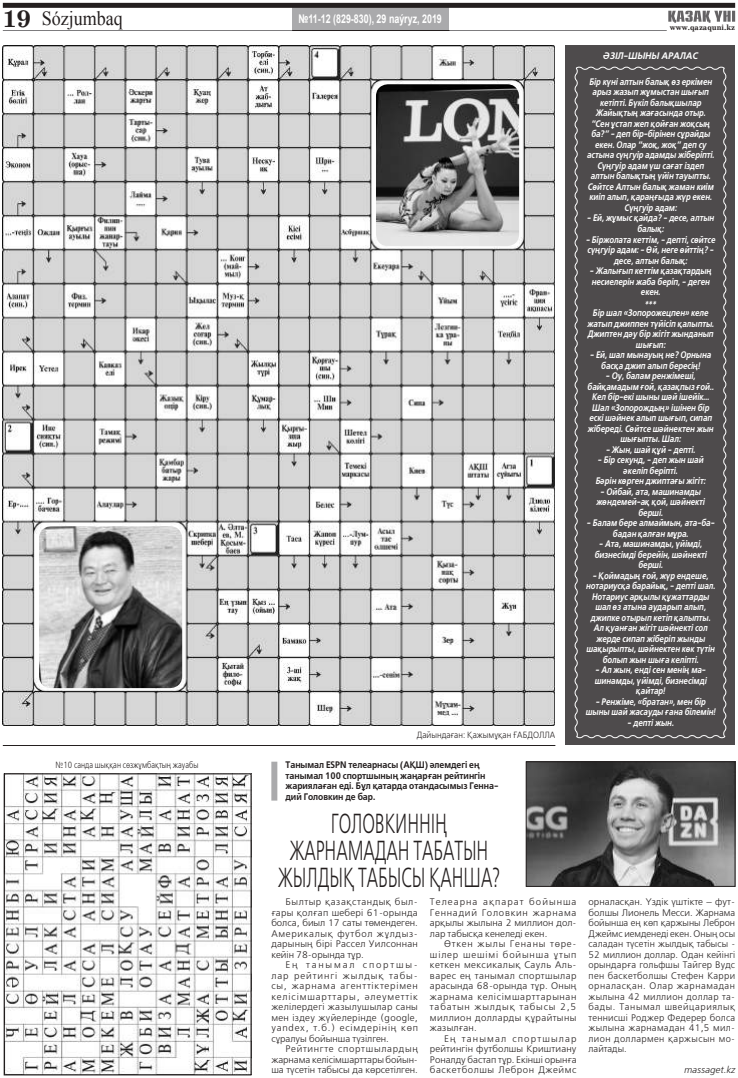
<style>
.page{position:relative;width:738px;height:1078px;background:#fff}
.page>*{position:absolute;margin:0;border:0;box-sizing:border-box;transform-origin:0 0}
.t1{font:27.5px/26.5px "DS Free Set";letter-spacing:-.005em;color:#241f1f;text-align:center;scale:.62 1}
.t2{font:20px "Times New Roman";color:#241f1f;scale:.9 1}
.t3{font:700 12px "Arial";color:#fff;scale:.74 1}
.t4{font:italic 700 9.5px/10.5px "DS Free Set";color:#fff;text-align:center;scale:.81 1}
.t5{font:9.5px/10.5px "DS Free Set";letter-spacing:.035em;color:#241f1f;text-align:justify}
.t6{font:700 9.5px/10.5px "DS Free Set";letter-spacing:-.005em;color:#241f1f;scale:.9 1}
.t7{font:italic 700 9.5px "DS Free Set";color:#fff;scale:.93 1}
.t8{font:italic 9.5px "DS Free Set";color:#241f1f}
.t9{font:9px "DS Free Set";color:#241f1f;scale:.8 1}
.t10{font:9px "DS Free Set";color:#241f1f;scale:.9 1}
.t11{font:700 7.9px "DS School";color:#241f1f}
.s1{font-family:"DS School";font-weight:700;font-size:24px}
.s2{font-family:"DS Times"}
</style>
<div class="page">
<div style="left:292px;top:5px;width:156px;height:26px;background:#aaaaac"></div>
<hr style="left:3px;top:30px;width:663px;height:1px;background:#7d7c7e">
<hr style="left:292px;top:30px;width:157px;height:1px;background:#241f1f">
<div style="left:3px;top:3px;width:731px;height:5px;background:#241f1f"></div>
<svg style="left:668px;top:11px;width:66px;height:12px"></svg>
<img style="left:6px;top:775px;width:243px;height:297px">
<div style="left:4px;top:773px;width:247px;height:301px;border:1px solid #241f1f"></div>
<div style="left:565px;top:45px;width:169px;height:700px;background:#4e4b4c"></div>
<img style="left:3px;top:45px;width:551px;height:680px">
<hr style="left:3px;top:745px;width:552px;height:1px;background:#241f1f">
<svg style="left:574px;top:66px;width:152px;height:673px"></svg>
<div style="left:271px;top:761px;width:6px;height:39px;background:#aaaaac"></div>
<img style="left:527px;top:763px;width:205px;height:121px">
<div style="left:525px;top:761px;width:209px;height:125px;border:1px solid #241f1f"></div>
<img style="left:39px;top:526px;width:143px;height:162px">
<img style="left:375px;top:84px;width:143px;height:162px">
<h2 class="t2" style="left:3px;top:5px;width:135px"><span class="s1">19</span> Sózjumbaq</h2>
<p class="t3" style="left:298px;top:11px;width:195px">№11-12 (829-830), 29 naýryz, 2019</p>
<p class="t9" style="left:55px;top:759px;width:180px">№10 санда шыққан сөзжұмбақтың жауабы</p>
<p class="t10" style="left:416px;top:729px;width:155px">Дайындаған: Қажымұқан ҒАБДОЛЛА</p>
<p class="t6" style="left:285px;top:759px;width:238px">Танымал ESPN телеарнасы (АҚШ) әлемдегі ең танымал 100 спортшының жаңарған рейтингін жариялаған еді. Бұл қатарда отандасымыз Генна&shy;дий Головкин де бар.</p>
<h1 class="t1" style="left:278px;top:811px;width:358px">ГОЛОВКИННІҢ<br>ЖАРНАМАДАН ТАБАТЫН<br>ЖЫЛДЫҚ ТАБЫСЫ ҚАНША?</h1>
<p class="t5" style="left:271px;top:896px;width:148px;text-align:left;text-indent:14px">Былтыр қазақстандық был&shy;ғары қолғап шебері 61-орында болса, биыл 17 саты төмендеген.<br>Америкалық футбол жұлдыз&shy;дарының бірі Рассел Уилсоннан кейін 78-орында тұр.</p>
<p class="t5" style="left:271px;top:959px;width:148px;text-indent:14px">Ең танымал спортшы&shy;лар рейтингі жылдық табы&shy;сы, жарнама агенттіктерімен келісімшарттары, әлеуметтік желілердегі жазылушылар саны мен іздеу жүйелерінде (google, yandex, т.б.) есімдерінің көп сұралуы бойынша түзілген.</p>
<p class="t5" style="left:271px;top:1043px;width:148px;text-indent:14px">Рейтингте спортшылардың жарнама келісімшарттары бойын&shy;ша түсетін табысы да көрсетілген.</p>
<p class="t5" style="left:429px;top:896px;width:148px">Телеарна ақпарат бойынша Геннадий Головкин жарнама арқылы жылына 2 миллион дол&shy;лар табысқа кенеледі екен.</p>
<p class="t5" style="left:429px;top:938px;width:148px;text-align:left;text-indent:14px">Өткен жылы Генаны төре&shy;шілер шешімі бойынша ұтып кеткен мексикалық Сауль Аль&shy;варес ең танымал спортшылар арасында 68-орында тұр. Оның жарнама келісімшарттарынан табатын жылдық табысы 2,5 миллион долларды құрайтыны жазылған.</p>
<p class="t5" style="left:429px;top:1033px;width:148px;text-indent:14px">Ең танымал спортшылар рейтингін футболшы Криштиану Роналду бастап тұр. Екінші орынға баскетболшы Леброн Джеймс</p>
<p class="t11" style="left:669px;top:23px;width:67px">www.qazaquni.kz</p>
<p class="t7" style="left:602px;top:50px;width:103px">ӘЗІЛ-ШЫНЫ АРАЛАС</p>
<p class="t4" style="left:586px;top:77px;width:159px">Бір күні алтын балық өз еркімен арыз жазып жұмыстан шығып кетіпті. Бүкіл балықшылар<br>Жайықтың жағасында отыр. “Сен ұстап жеп қойған жоқсың ба?” - деп бір-бірінен сұрайды екен. Олар “жоқ, жоқ” деп су астына сүңгуір адамды жіберіпті.<br>Сүңгуір адам үш сағат іздеп алтын балықтың үйін тауыпты.<br>Сөйтсе Алтын балық жаман киім киіп алып, қараңғыда жүр екен.<br>Сүңгуір адам:</p>
<p class="t4" style="left:586px;top:213px;width:158px">- Ей, жұмыс қайда? - десе, алтын балық:</p>
<p class="t4" style="left:585px;top:234px;width:161px">- Біржолата кеттім, - депті, сөйтсе сүңгуір адам: - Өй, неге өйттің? - десе, алтын балық:</p>
<p class="t4" style="left:586px;top:266px;width:158px">- Жалығып кеттім қазақтардың несиелерін жаба беріп, - деген екен.<br>***<br>Бір шал «Зопорожецпен» келе жатып джиппен түйісіп қалыпты.<br>Джиптен дәу бір жігіт жынданып шығып:</p>
<p class="t4" style="left:589px;top:350px;width:151px">- Ей, шал мынауың не? Орнына басқа джип алып бересің!</p>
<p class="t4" style="left:586px;top:371px;width:157px">- Оу, балам ренжімеші, байқамадым ғой, қазақпыз ғой..<br>Кел бір-екі шыны шәй ішейік...<br>Шал «Зопорождың» ішінен бір ескі шәйнек алып шығып, сипап жібереді. Сөйтсе шәйнектен жын шығыпты. Шал:</p>
<p class="t4" style="left:605px;top:444px;width:112px">- Жын, шай құй - депті.</p>
<p class="t4" style="left:595px;top:455px;width:137px">- Бір секунд, - деп жын шай әкеліп беріпті.<br>Бәрін көрген джиптағы жігіт:</p>
<p class="t4" style="left:595px;top:486px;width:135px">- Ойбай, ата, машинамды жөндемей-ақ қой, шәйнекті берші.</p>
<p class="t4" style="left:586px;top:518px;width:159px">- Балам бере алмаймын, ата-ба&shy;бадан қалған мұра.</p>
<p class="t4" style="left:594px;top:539px;width:140px">- Ата, машинамды, үйімді, бизнесімді берейін, шәйнекті берші.</p>
<p class="t4" style="left:585px;top:570px;width:161px">- Қоймадың ғой, жүр ендеше, нотариусқа барайық, - депті шал.<br>Нотариус арқылы құжаттарды шал өз атына аударып алып, джипке отырып кетіп қалыпты.<br>Ал қуанған жігіт шәйнекті сол жерде сипап жіберіп жынды шақырыпты, шәйнектен көк түтін болып жын шыға келіпті.</p>
<p class="t4" style="left:594px;top:665px;width:139px">- Ал жын, енді сен менің ма&shy;шинамды, үйімді, бизнесімді қайтар!</p>
<p class="t4" style="left:585px;top:696px;width:162px">- Ренжіме, «братан», мен бір шыны шай жасауды ғана білемін!</p>
<p class="t4" style="left:626px;top:717px;width:59px">- депті жын.</p>
<p class="t5" style="left:588px;top:896px;width:148px">орналасқан. Үздік үштікте <span class="s2">–</span> фут&shy;болшы Лионель Месси. Жарнама бойынша ең көп қаржыны Леброн Джеймс иемденеді екен. Оның осы саладан түсетін жылдық табысы - 52 миллион доллар. Одан кейінгі орындарға гольфшы Тайгер Вудс пен баскетболшы Стефен Карри орналасқан. Олар жарнамадан жылына 42 миллион доллар та&shy;бады. Танымал швейцариялық теннисші Роджер Федерер болса жылына жарнамадан 41,5 мил&shy;лион доллармен қаржысын мо&shy;лайтады.</p>
<p class="t8" style="left:683px;top:1064px;width:53px">massaget.kz</p>
</div>
